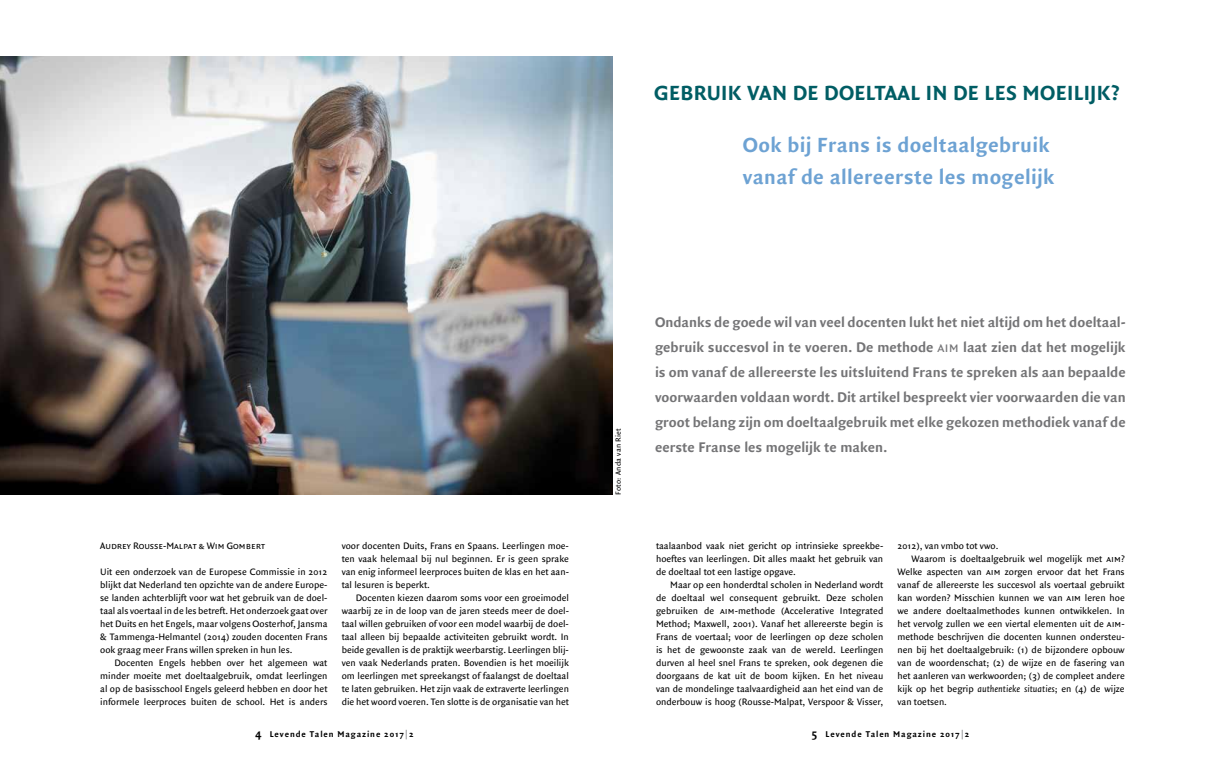
<style>
.page{position:relative;width:1225px;height:766px;background:#fff}
.page>*{position:absolute;margin:0;border:0;box-sizing:border-box;transform-origin:0 0}
.t1{font:700 22px/32.1px "Quadraat Sans";letter-spacing:.015em;color:#6da2d3}
.t2{font:700 22px "Quadraat Sans";letter-spacing:.015em;color:#005d64}
.t3{font:700 15px/25px "Quadraat Sans";color:#747476;text-align:justify}
.t4{font:10px/13px "Quadraat Sans";color:#000;text-align:justify}
.t5{font:10px "Quadraat Sans Caps";color:#000}
.t6{font:700 9px "Quadraat Sans";letter-spacing:.1em;color:#000}
.t7{font:8px "Quadraat Sans";letter-spacing:.025em;color:#000}
.s1{font-family:"Quadraat Sans Caps";font-weight:400}
.s2{font-family:"Quadraat Sans Caps"}
.s3{font-style:italic}
.s4{font-size:12px}
.s5{color:#9a9b9d}
</style>
<div class="page">
<img style="left:0;top:57px;width:612px;height:437px">
<h1 class="t2" style="left:654px;top:81px;width:467px">GEBRUIK VAN DE DOELTAAL IN DE LES MOEILIJK?</h1>
<h1 class="t1" style="left:743px;top:129px;width:313px">Ook bij Frans is doeltaalgebruik vanaf de allereerste les mogelijk</h1>
<p class="t5" style="left:100px;top:539px;width:166px">Audrey Rousse-Malpat &amp; Wim Gombert</p>
<p class="t4" style="left:100px;top:565px;width:229px">Uit een onderzoek van de Europese Commissie in 2012 blijkt dat Nederland ten opzichte van de andere Europe&shy;se landen achterblijft voor wat het gebruik van de doel&shy;taal als voertaal in de les betreft. Het onderzoek gaat over het Duits en het Engels, maar volgens Oosterhof, Jansma &amp; Tammenga-Helmantel (2014) zouden docenten Frans ook graag meer Frans willen spreken in hun les.</p>
<p class="t4" style="left:100px;top:656px;width:229px;text-indent:14px">Docenten Engels hebben over het algemeen wat minder moeite met doeltaalgebruik, omdat leerlingen al op de basisschool Engels geleerd hebben en door het informele leerproces buiten de school. Het is anders</p>
<p class="t4" style="left:342px;top:539px;width:229px">voor docenten Duits, Frans en Spaans. Leerlingen moe&shy;ten vaak helemaal bij nul beginnen. Er is geen sprake van enig informeel leerproces buiten de klas en het aan&shy;tal lesuren is beperkt.</p>
<p class="t4" style="left:342px;top:591px;width:229px;text-indent:14px">Docenten kiezen daarom soms voor een groeimodel waarbij ze in de loop van de jaren steeds meer de doel&shy;taal willen gebruiken of voor een model waarbij de doel&shy;taal alleen bij bepaalde activiteiten gebruikt wordt. In beide gevallen is de praktijk weerbarstig. Leerlingen blij&shy;ven vaak Nederlands praten. Bovendien is het moeilijk om leerlingen met spreekangst of faalangst de doeltaal te laten gebruiken. Het zijn vaak de extraverte leerlingen die het woord voeren. Ten slotte is de organisatie van het</p>
<p class="t7" style="left:614px;top:494px;width:68px;rotate:-90deg">Foto: Anda van Riet</p>
<p class="t3" style="left:655px;top:310px;width:472px">Ondanks de goede wil van veel docenten lukt het niet altijd om het doeltaal&shy;gebruik succesvol in te voeren. De methode <span class="s1">aim</span> laat zien dat het mogelijk is om vanaf de allereerste les uitsluitend Frans te spreken als aan bepaalde voorwaarden voldaan wordt. Dit artikel bespreekt vier voorwaarden die van groot belang zijn om doeltaalgebruik met elke gekozen methodiek vanaf de eerste Franse les mogelijk te maken.</p>
<p class="t4" style="left:656px;top:539px;width:229px">taalaanbod vaak niet gericht op intrinsieke spreekbe&shy;hoeftes van leerlingen. Dit alles maakt het gebruik van de doeltaal tot een lastige opgave.</p>
<p class="t4" style="left:656px;top:578px;width:229px;text-indent:14px">Maar op een honderdtal scholen in Nederland wordt de doeltaal wel consequent gebruikt. Deze scholen gebruiken de <span class="s2">aim</span>-methode (Accelerative Integrated Method; Maxwell, 2001). Vanaf het allereerste begin is Frans de voertaal; voor de leerlingen op deze scholen is het de gewoonste zaak van de wereld. Leerlingen durven al heel snel Frans te spreken, ook degenen die doorgaans de kat uit de boom kijken. En het niveau van de mondelinge taalvaardigheid aan het eind van de onderbouw is hoog (Rousse-Malpat, Verspoor &amp; Visser,</p>
<p class="t4" style="left:897px;top:539px;width:102px">2012), van vmbo tot vwo.</p>
<p class="t4" style="left:911px;top:552px;width:215px">Waarom is doeltaalgebruik wel mogelijk met <span class="s2">aim</span>?</p>
<p class="t4" style="left:897px;top:565px;width:229px">Welke aspecten van <span class="s2">aim</span> zorgen ervoor dat het Frans</p>
<p class="t4" style="left:897px;top:578px;width:229px">vanaf de allereerste les succesvol als voertaal gebruikt</p>
<p class="t4" style="left:897px;top:591px;width:229px">kan worden? Misschien kunnen we van <span class="s2">aim</span> leren hoe</p>
<p class="t4" style="left:897px;top:604px;width:229px">we andere doeltaalmethodes kunnen ontwikkelen. In</p>
<p class="t4" style="left:897px;top:617px;width:229px">het vervolg zullen we een viertal elementen uit de <span class="s2">aim</span>-</p>
<p class="t4" style="left:897px;top:630px;width:229px">methode beschrijven die docenten kunnen ondersteu-</p>
<p class="t4" style="left:897px;top:643px;width:229px">nen bij het doeltaalgebruik: (1) de bijzondere opbouw</p>
<p class="t4" style="left:897px;top:656px;width:229px">van de woordenschat; (2) de wijze en de fasering van</p>
<p class="t4" style="left:897px;top:669px;width:229px">het aanleren van werkwoorden; (3) de compleet andere</p>
<p class="t4" style="left:897px;top:682px;width:229px">kijk op het begrip <span class="s3">authentieke situaties</span>; en (4) de wijze</p>
<p class="t4" style="left:897px;top:695px;width:51px">van toetsen.</p>
<p class="t6" style="left:255px;top:729px;width:160px"><span class="s4">4</span> Levende Talen Magazine 2017<span class="s5">|</span>2</p>
<p class="t6" style="left:811px;top:729px;width:160px"><span class="s4">5</span> Levende Talen Magazine 2017<span class="s5">|</span>2</p>
</div>
